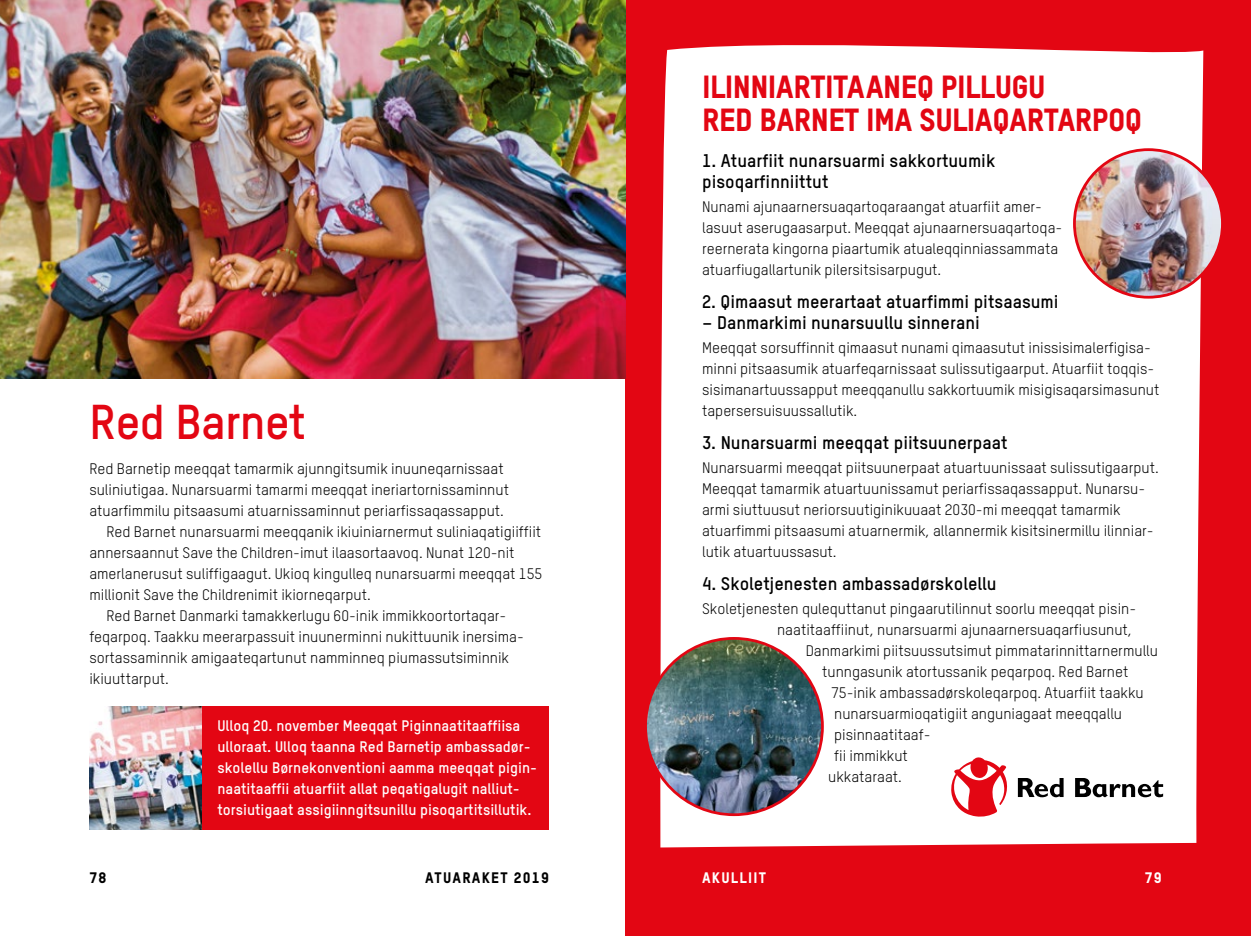
<style>
.page{position:relative;width:1251px;height:936px;background:#fff}
.page>*{position:absolute;margin:0;border:0;box-sizing:border-box;transform-origin:0 0}
.t1{font:700 48px "Oxfam TSTARPRO";letter-spacing:-.02em;color:#e30613}
.t2{font:31.5px/33px "Oxfam TSTARPRO Headline";letter-spacing:-.02em;color:#e30613}
.t3{font:700 18px/21px "Oxfam TSTARPRO";color:#000}
.t4{font:15px/21px "Oxfam TSTARPRO";color:#000}
.t5{font:700 15px/21px "Oxfam TSTARPRO";color:#fff}
.t6{font:15px "Oxfam TSTARPRO Headline";letter-spacing:.08em;color:#000}
.t7{font:15px "Oxfam TSTARPRO Headline";letter-spacing:.08em;color:#fff}
</style>
<div class="page">
<div style="left:625px;top:0;width:625px;height:935px;background:#e30613"></div>
<div style="left:660px;top:45px;width:542px;height:802px;background:#fff"></div>
<svg style="left:950px;top:757px;width:58px;height:60px"></svg>
<svg style="left:1017px;top:778px;width:46px;height:19px"></svg>
<svg style="left:1074px;top:778px;width:88px;height:19px;background:#8f8f8f"></svg>
<img style="left:0;top:0;width:625px;height:378px">
<div style="left:201px;top:706px;width:348px;height:123px;background:#e30613"></div>
<img style="left:1074px;top:150px;width:148px;height:147px;border-radius:74px">
<div style="left:1072px;top:148px;width:151px;height:150px;border:3px solid #e30613;border-radius:50%"></div>
<img style="left:645px;top:638px;width:177px;height:176px;border-radius:88px">
<img style="left:89px;top:706px;width:112px;height:123px">
<h1 class="t1" style="left:89px;top:386px;width:218px">Red Barnet</h1>
<p class="t4" style="left:89px;top:457px;width:416px">Red Barnetip meeqqat tamarmik ajunngitsumik inuuneqarnissaat</p>
<p class="t4" style="left:89px;top:478px;width:421px">suliniutigaa. Nunarsuarmi tamarmi meeqqat ineriartornissaminnut</p>
<p class="t4" style="left:89px;top:499px;width:416px">atuarfimmilu pitsaasumi atuarnissaminnut periarfissaqassapput.</p>
<p class="t4" style="left:106px;top:520px;width:436px">Red Barnet nunarsuarmi meeqqanik ikiuiniarnermut suliniaqatigiiffiit</p>
<p class="t4" style="left:89px;top:541px;width:426px">annersaannut Save the Children-imut ilaasortaavoq. Nunat 120-nit</p>
<p class="t4" style="left:89px;top:562px;width:454px">amerlanerusut suliffigaagut. Ukioq kingulleq nunarsuarmi meeqqat 155</p>
<p class="t4" style="left:89px;top:583px;width:283px">millionit Save the Childrenimit ikiorneqarput.</p>
<p class="t4" style="left:106px;top:604px;width:401px">Red Barnet Danmarki tamakkerlugu 60-inik immikkoortortaqar-</p>
<p class="t4" style="left:89px;top:625px;width:436px">feqarpoq. Taakku meerarpassuit inuunerminni nukittuunik inersima-</p>
<p class="t4" style="left:89px;top:646px;width:421px">sortassaminnik amigaateqartunut namminneq piumassutsiminnik</p>
<p class="t4" style="left:89px;top:667px;width:81px">ikiuuttarput.</p>
<p class="t5" style="left:217px;top:713px;width:321px">Ulloq 20. november Meeqqat Piginnaatitaaffiisa ulloraat. Ulloq taanna Red Barnetip ambassadør&shy;skolellu Børnekonventioni aamma meeqqat pigin&shy;naatitaaffii atuarfiit allat peqatigalugit nalliut&shy;torsiutigaat assigiinngitsunillu pisoqartitsillutik.</p>
<h2 class="t2" style="left:702px;top:67px;width:441px">ILINNIARTITAANEQ PILLUGU<br>RED BARNET IMA SULIAQARTARPOQ</h2>
<p class="t3" style="left:702px;top:148px;width:295px">1. Atuarfiit nunarsuarmi sakkortuumik pisoqarfinniittut</p>
<p class="t4" style="left:702px;top:195px;width:362px">Nunami ajunaarnersuaqartoqaraangat atuarfiit amer&shy;lasuut aserugaasarput. Meeqqat ajunaarnersuaqartoqa&shy;reernerata kingorna piaartumik atualeqqinniassammata atuarfiugallartunik pilersitsisarpugut.</p>
<p class="t3" style="left:702px;top:289px;width:358px">2. Qimaasut meerartaat atuarfimmi pitsaasumi</p>
<p class="t3" style="left:702px;top:310px;width:279px">– Danmarkimi nunarsuullu sinnerani</p>
<p class="t4" style="left:702px;top:336px;width:459px">Meeqqat sorsuffinnit qimaasut nunami qimaasutut inissisimalerfigisa&shy;minni pitsaasumik atuarfeqarnissaat sulissutigaarput. Atuarfiit toqqis&shy;sisimanartuussapput meeqqanullu sakkortuumik misigisaqarsimasunut tapersersuisuussallutik.</p>
<p class="t3" style="left:702px;top:430px;width:307px">3. Nunarsuarmi meeqqat piitsuunerpaat</p>
<p class="t4" style="left:702px;top:456px;width:458px">Nunarsuarmi meeqqat piitsuunerpaat atuartuunissaat sulissutigaarput.<br>Meeqqat tamarmik atuartuunissamut periarfissaqassapput. Nunarsu&shy;armi siuttuusut neriorsuutiginikuuaat 2030-mi meeqqat tamarmik atuarfimmi pitsaasumi atuarnermik, allannermik kisitsinermillu ilinniar&shy;lutik atuartuussasut.</p>
<p class="t3" style="left:702px;top:571px;width:296px">4. Skoletjenesten ambassadørskolellu</p>
<p class="t4" style="left:702px;top:597px;width:435px">Skoletjenesten qulequttanut pingaarutilinnut soorlu meeqqat pisin-</p>
<p class="t4" style="left:777px;top:618px;width:356px">naatitaaffiinut, nunarsuarmi ajunaarnersuaqarfiusunut,</p>
<p class="t4" style="left:805px;top:639px;width:354px">Danmarkimi piitsuussutsimut pimmatarinnittarnermullu</p>
<p class="t4" style="left:822px;top:660px;width:307px">tunngasunik atortussanik peqarpoq. Red Barnet</p>
<p class="t4" style="left:831px;top:681px;width:314px">75-inik ambassadørskoleqarpoq. Atuarfiit taakku</p>
<p class="t4" style="left:834px;top:702px;width:289px">nunarsuarmioqatigiit anguniagaat meeqqallu</p>
<p class="t4" style="left:834px;top:723px;width:98px">pisinnaatitaaf-</p>
<p class="t4" style="left:834px;top:744px;width:75px">fii immikkut</p>
<p class="t4" style="left:828px;top:765px;width:75px">ukkataraat.</p>
<p class="t6" style="left:89px;top:866px;width:18px">78</p>
<p class="t6" style="left:425px;top:866px;width:125px">ATUARAKET 2019</p>
<p class="t7" style="left:702px;top:866px;width:65px">AKULLIIT</p>
<p class="t7" style="left:1144px;top:866px;width:18px">79</p>
</div>
